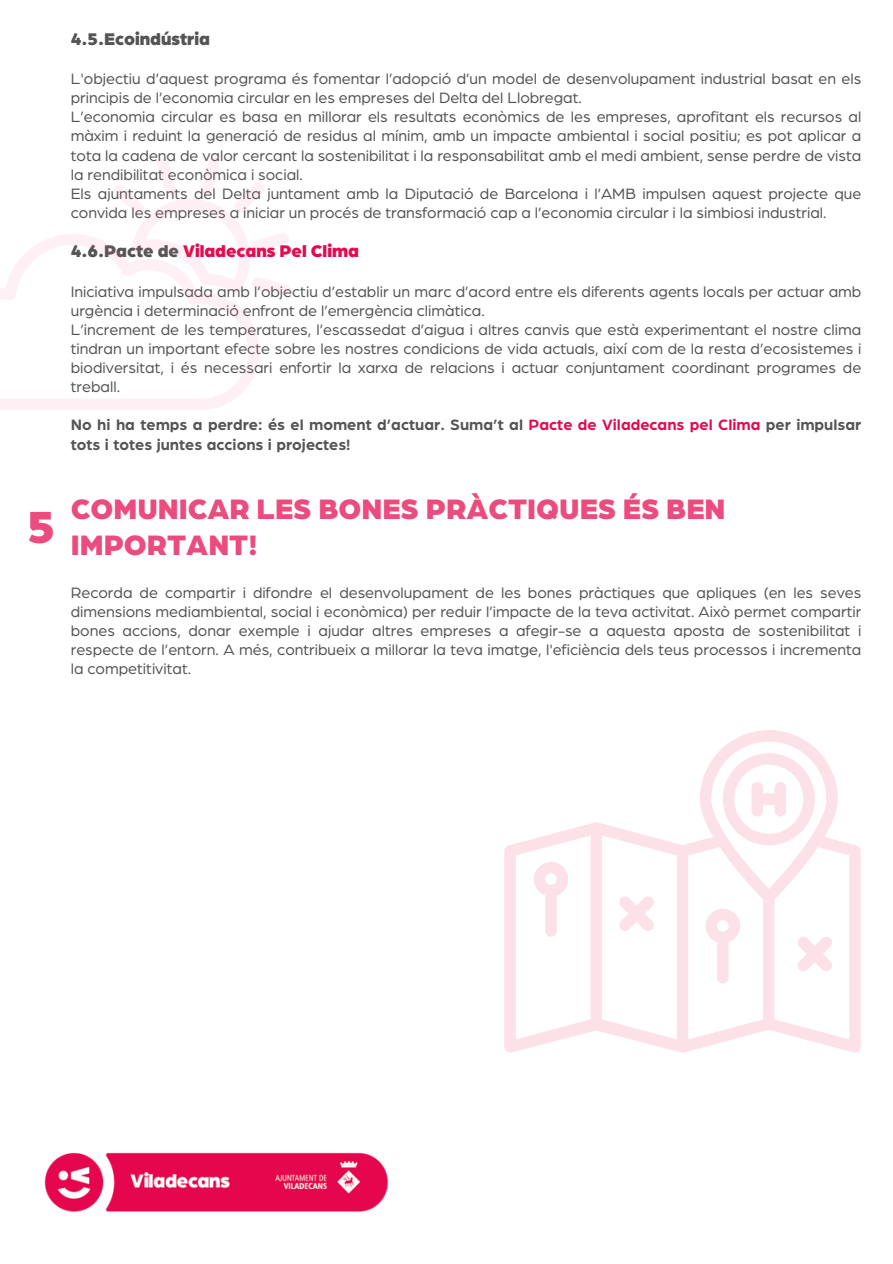
<style>
.page{position:relative;width:893px;height:1264px;background:#fff}
.page>*{position:absolute;margin:0;border:0;box-sizing:border-box;transform-origin:0 0}
.t1{font:900 48px "Arboria";color:#eb4b7d}
.t2{font:900 30px/36px "Arboria";color:#eb4b7d}
.t3{font:900 18px "Arboria";color:#e5094e}
.t4{font:900 18px "Arboria";color:#545454}
.t5{font:15.9px/19px "Arboria";color:#545454}
.t6{font:700 15.9px/19px "Arboria";color:#545454}
.s1{color:#545454}
.s2{color:#e5094e}
</style>
<div class="page">
<svg style="left:504px;top:730px;width:356px;height:322px"></svg>
<svg style="left:722px;top:753px;width:92px;height:92px"></svg>
<svg style="left:533px;top:861px;width:35px;height:75px"></svg>
<svg style="left:705px;top:908px;width:35px;height:75px"></svg>
<svg style="left:618px;top:895px;width:36px;height:36px"></svg>
<svg style="left:797px;top:936px;width:35px;height:35px"></svg>
<svg style="left:0;top:234px;width:259px;height:176px"></svg>
<svg style="left:113px;top:158px;width:176px;height:137px"></svg>
<img style="left:44px;top:1152px;width:345px;height:60px">
<p class="t1" style="left:27px;top:504px;width:30px">5</p>
<p class="t4" style="left:71px;top:30px;width:141px">4.5.Ecoindústria</p>
<p class="t5" style="left:71px;top:70px;width:792px">L'objectiu d’aquest programa és fomentar l’adopció d’un model de desenvolupament industrial basat en els principis de l’economia circular en les empreses del Delta del Llobregat.</p>
<p class="t5" style="left:71px;top:108px;width:792px;text-align:justify">L’economia circular es basa en millorar els resultats econòmics de les empreses, aprofitant els recursos al màxim i reduint la generació de residus al mínim, amb un impacte ambiental i social positiu; es pot aplicar a tota la cadena de valor cercant la sostenibilitat i la responsabilitat amb el medi ambient, sense perdre de vista la rendibilitat econòmica i social.</p>
<p class="t5" style="left:71px;top:184px;width:792px">Els ajuntaments del Delta juntament amb la Diputació de Barcelona i l’AMB impulsen aquest projecte que convida les empreses a iniciar un procés de transformació cap a l’economia circular i la simbiosi industrial.</p>
<p class="t3" style="left:71px;top:243px;width:289px"><span class="s1">4.6.Pacte de</span> Viladecans Pel Clima</p>
<p class="t5" style="left:71px;top:282px;width:792px">Iniciativa impulsada amb l’objectiu d’establir un marc d’acord entre els diferents agents locals per actuar amb urgència i determinació enfront de l’emergència climàtica.</p>
<p class="t5" style="left:71px;top:320px;width:792px;text-align:justify">L’increment de les temperatures, l’escassedat d’aigua i altres canvis que està experimentant el nostre clima tindran un important efecte sobre les nostres condicions de vida actuals, així com de la resta d’ecosistemes i biodiversitat, i és necessari enfortir la xarxa de relacions i actuar conjuntament coordinant programes de treball.</p>
<p class="t6" style="left:71px;top:416px;width:792px">No hi ha temps a perdre: és el moment d’actuar. Suma’t al <span class="s2">Pacte de Viladecans pel Clima</span> per impulsar tots i totes juntes accions i projectes!</p>
<p class="t2" style="left:71px;top:492px;width:656px">COMUNICAR LES BONES PRÀCTIQUES ÉS BEN<br>IMPORTANT!</p>
<p class="t5" style="left:71px;top:583px;width:792px;text-align:justify">Recorda de compartir i difondre el desenvolupament de les bones pràctiques que apliques (en les seves dimensions mediambiental, social i econòmica) per reduir l’impacte de la teva activitat. Això permet compartir bones accions, donar exemple i ajudar altres empreses a afegir-se a aquesta aposta de sostenibilitat i respecte de l’entorn. A més, contribueix a millorar la teva imatge, l'eficiència dels teus processos i incrementa la competitivitat.</p>
</div>
